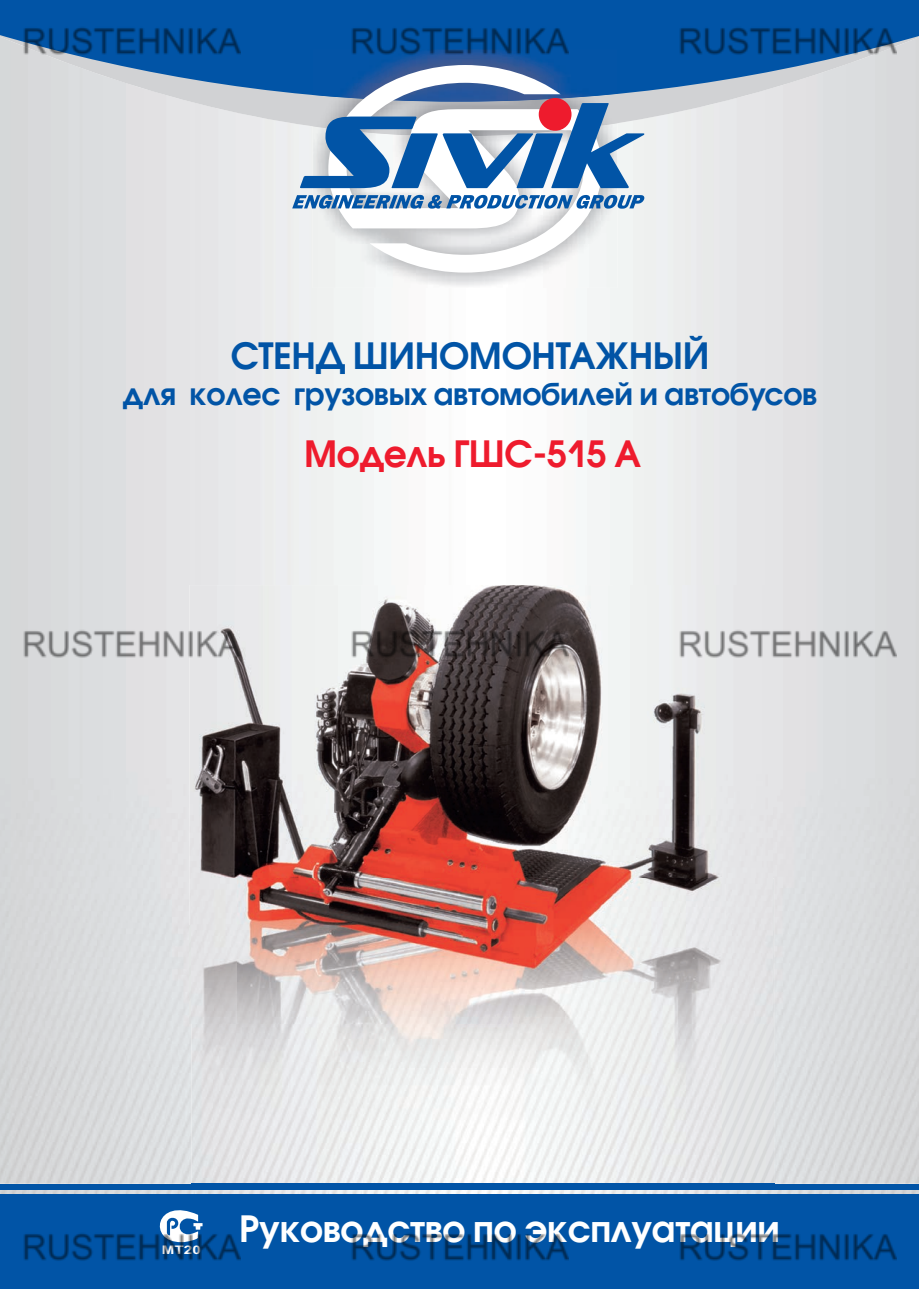
<style>
.page{position:relative;width:919px;height:1289px;background:#fff}
.page>*{position:absolute;margin:0;border:0;box-sizing:border-box;transform-origin:0 0}
.t1{font:600 36px "Avant Garde Gothic C";letter-spacing:-.01em;color:#fff}
.t2{font:600 36px "Avant Garde Gothic C";letter-spacing:-.01em;color:#0154a6}
.t3{font:600 36px "Avant Garde Gothic C";letter-spacing:-.01em;color:#ee1b2d}
.t4{font:600 30px "Avant Garde Gothic C";letter-spacing:-.01em;color:#0154a6}
.t5{font:700 11.85px "Arial";color:#fff;scale:1.29 1}
</style>
<div class="page">
<img style="left:0;top:172px;width:918px;height:1021px">
<svg style="left:0;top:126px;width:918px;height:46px;background:#e1e2e4"></svg>
<svg style="left:0;top:16px;width:918px;height:110px;background:#81a4c6"></svg>
<img style="left:313px;top:188px;width:304px;height:100px">
<img style="left:313px;top:49px;width:304px;height:53px">
<svg style="left:328px;top:65px;width:274px;height:207px"></svg>
<div style="left:538px;top:98px;width:33px;height:33px;background:#ee1b2d;border-radius:50%"></div>
<svg style="left:300px;top:103px;width:344px;height:85px"></svg>
<svg style="left:292px;top:195px;width:352px;height:14px;background:#6393c2"></svg>
<div style="left:0;top:0;width:918px;height:16px;background:#0154a6"></div>
<div style="left:0;top:1193px;width:918px;height:95px;background:#0154a6"></div>
<div style="left:0;top:1183px;width:918px;height:6px;background:#0154a6"></div>
<svg style="left:159px;top:1210px;width:43px;height:18px"></svg>
<img style="left:721px;top:878px;width:53px;height:305px">
<img style="left:191px;top:1023px;width:530px;height:160px">
<img style="left:189px;top:585px;width:424px;height:340px">
<img style="left:613px;top:585px;width:159px;height:293px">
<img style="left:189px;top:925px;width:2px;height:98px">
<img style="left:191px;top:878px;width:581px;height:145px">
<img style="left:22px;top:22px;width:218px;height:38px">
<img style="left:350px;top:22px;width:218px;height:38px">
<img style="left:678px;top:22px;width:218px;height:38px">
<img style="left:22px;top:625px;width:218px;height:38px">
<img style="left:350px;top:625px;width:218px;height:38px">
<img style="left:678px;top:625px;width:218px;height:38px">
<img style="left:23px;top:1228px;width:217px;height:33px">
<img style="left:351px;top:1233px;width:217px;height:28px">
<img style="left:679px;top:1233px;width:217px;height:28px">
<p class="t2" style="left:231px;top:334px;width:480px">СТЕНД ШИНОМОНТАЖНЫЙ</p>
<p class="t4" style="left:123px;top:376px;width:695px">для колес грузовых автомобилей и автобусов</p>
<p class="t3" style="left:304px;top:432px;width:338px">Модель ГШС-515 А</p>
<p class="t5" style="left:162px;top:1241px;width:32px">ÌÒ20</p>
<p class="t1" style="left:239px;top:1207px;width:542px">Руководство по эксплуатации</p>
</div>
